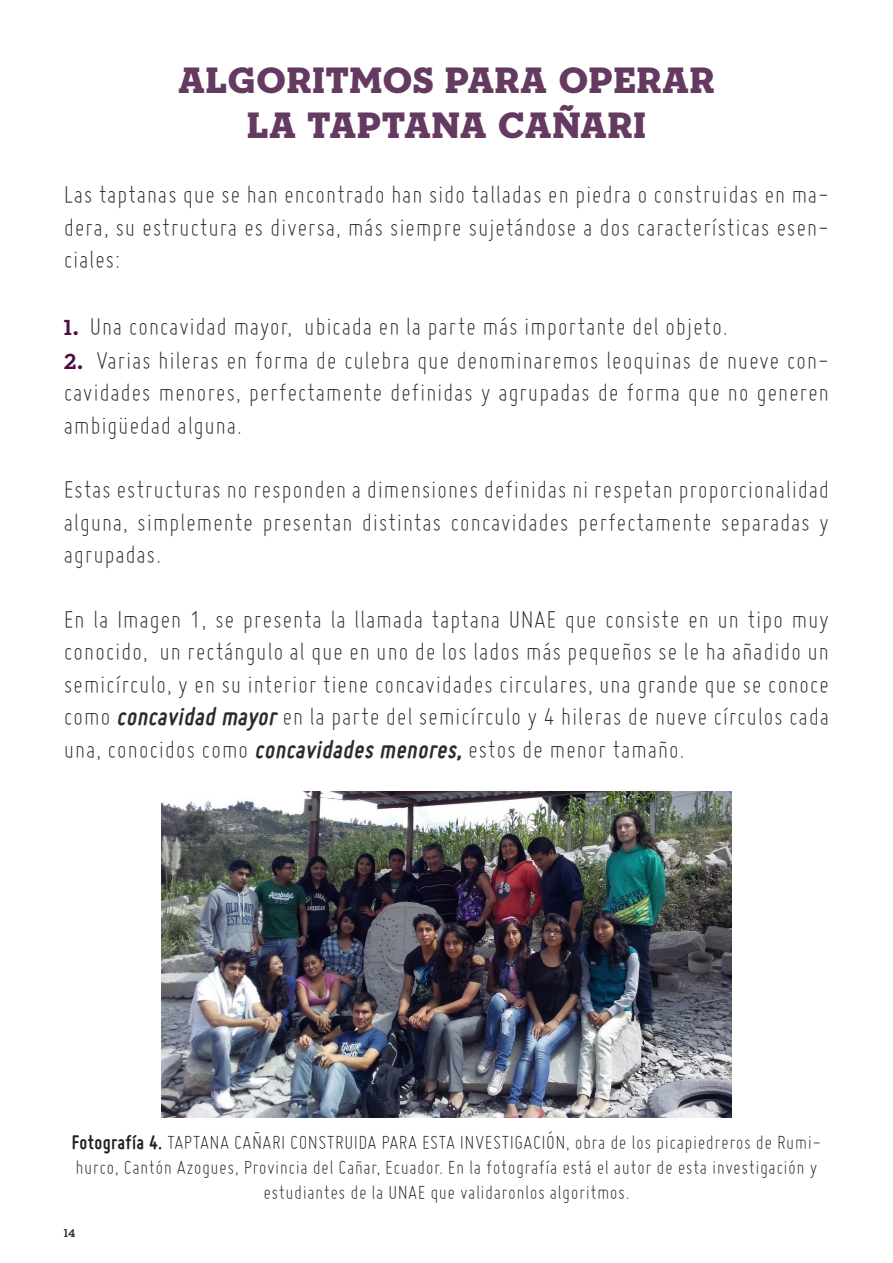
<style>
.page{position:relative;width:893px;height:1263px;background:#fff}
.page>*{position:absolute;margin:0;border:0;box-sizing:border-box;transform-origin:0 0}
.BIG_TITLES{font:37.5px "Neutraface Slab Display Titling";letter-spacing:.03em;color:#653a61}
.t1{font:300 27px/32.4px "Miso";letter-spacing:.02em;color:#292c30;text-align:justify}
.t2{font:300 21px/25.2px "Miso";letter-spacing:.02em;color:#231f20;text-align:center}
.t3{font:700 15px "Neutraface Slab Display";color:#333}
.s1{font-family:"Neutraface Slab Display";font-weight:700;font-size:28.5px;color:#4b0b44}
.s2{font-weight:700;font-style:italic}
.s3{font-weight:700}
</style>
<div class="page">
<img style="left:161px;top:792px;width:571px;height:326px">
<p class="BIG_TITLES" style="left:179px;top:57px;width:537px">ALGORITMOS PARA OPERAR</p>
<p class="BIG_TITLES" style="left:248px;top:102px;width:399px">LA TAPTANA CAÑARI</p>
<p class="t1" style="left:64px;top:178px;width:767px">Las taptanas que se han encontrado han sido talladas en piedra o construidas en ma&shy;dera, su estructura es diversa, más siempre sujetándose a dos características esen&shy;ciales:</p>
<p class="t1" style="left:64px;top:309px;width:666px"><span class="s1">1.</span> Una concavidad mayor, ubicada en la parte más importante del objeto.</p>
<p class="t1" style="left:64px;top:343px;width:767px"><span class="s1">2.</span> Varias hileras en forma de culebra que denominaremos leoquinas de nueve con&shy;cavidades menores, perfectamente definidas y agrupadas de forma que no generen ambigüedad alguna.</p>
<p class="t1" style="left:64px;top:473px;width:767px">Estas estructuras no responden a dimensiones definidas ni respetan proporcionalidad alguna, simplemente presentan distintas concavidades perfectamente separadas y agrupadas.</p>
<p class="t1" style="left:64px;top:603px;width:767px">En la Imagen 1, se presenta la llamada taptana UNAE que consiste en un tipo muy conocido, un rectángulo al que en uno de los lados más pequeños se le ha añadido un semicírculo, y en su interior tiene concavidades circulares, una grande que se conoce como <span class="s2">concavidad mayor</span>en la parte del semicírculo y 4 hileras de nueve círculos cada una, conocidos como <span class="s2">concavidades menores,</span>estos de menor tamaño.</p>
<p class="t2" style="left:72px;top:1129px;width:751px"><span class="s3">Fotografía 4.</span> TAPTANA CAÑARI CONSTRUIDA PARA ESTA INVESTIGACIÓN, obra de los picapiedreros de Rumi&shy;hurco, Cantón Azogues, Provincia del Cañar, Ecuador. En la fotografía está el autor de esta investigación y estudiantes de la UNAE que validaronlos algoritmos.</p>
<p class="t3" style="left:64px;top:1223px;width:13px">14</p>
</div>
